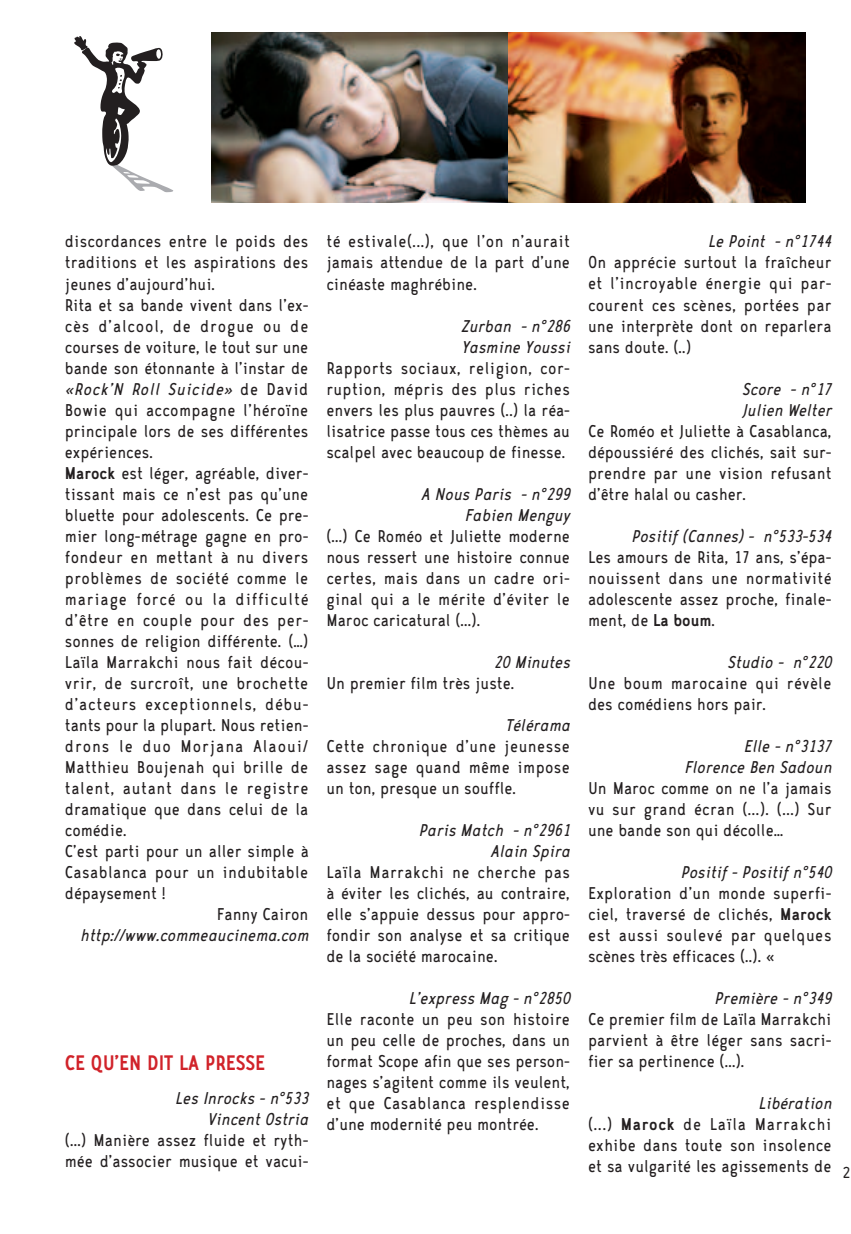
<style>
.page{position:relative;width:851px;height:1234px;background:#fff}
.page>*{position:absolute;margin:0;border:0;box-sizing:border-box;transform-origin:0 0}
.t1{font:700 24px "CA Zaracusa Narrow";color:#d1232a}
.t2{font:19.5px/21px "CA Zaracusa Narrow";color:#231f20;text-align:justify}
.t3{font:italic 19.5px/21px "CA Zaracusa Narrow";color:#231f20;text-align:right}
.t4{font:19.5px/21px "CA Zaracusa Narrow";letter-spacing:.02em;color:#231f20}
.t5{font:19.5px "CA Zaracusa Narrow";letter-spacing:.025em;color:#231f20}
.t6{font:19.5px "CA Zaracusa Narrow";letter-spacing:.045em;color:#231f20}
.t7{font:19.5px "CA Zaracusa Narrow";letter-spacing:.04em;color:#231f20}
.t8{font:19.5px "CA Zaracusa Narrow";letter-spacing:.035em;color:#231f20}
.t9{font:italic 19.5px "CA Zaracusa Narrow";letter-spacing:.03em;color:#231f20}
.t10{font:19.5px "CA Zaracusa Narrow";letter-spacing:.03em;color:#231f20}
.t11{font:19.5px "CA Zaracusa Narrow";letter-spacing:.05em;color:#231f20}
.s1{font-style:normal}
.s2{font-weight:700}
.s3{font-style:italic}
</style>
<div class="page">
<svg style="left:74px;top:36px;width:99px;height:156px"></svg>
<img style="left:212px;top:33px;width:593px;height:169px">
<p class="t2" style="left:65px;top:233px;width:245px">discordances entre le poids des</p>
<p class="t2" style="left:65px;top:254px;width:245px">traditions et les aspirations des</p>
<p class="t2" style="left:65px;top:275px;width:152px">jeunes d’aujourd’hui.</p>
<p class="t2" style="left:65px;top:296px;width:245px">Rita et sa bande vivent dans l’ex-</p>
<p class="t6" style="left:65px;top:319px;width:245px">cès d’alcool, de drogue ou de</p>
<p class="t2" style="left:65px;top:338px;width:245px">courses de voiture, le tout sur une</p>
<p class="t2" style="left:65px;top:359px;width:245px">bande son étonnante à l’instar de</p>
<p class="t9" style="left:65px;top:382px;width:245px">«Rock’N Roll Suicide» <span class="s1">de David</span></p>
<p class="t4" style="left:65px;top:401px;width:245px">Bowie qui accompagne l’héroïne</p>
<p class="t2" style="left:65px;top:422px;width:245px">principale lors de ses différentes</p>
<p class="t2" style="left:65px;top:443px;width:90px">expériences.</p>
<p class="t2" style="left:65px;top:464px;width:245px"><span class="s2">Marock</span> est léger, agréable, diver-</p>
<p class="t2" style="left:65px;top:485px;width:245px">tissant mais ce n’est pas qu’une</p>
<p class="t2" style="left:65px;top:506px;width:245px">bluette pour adolescents. Ce pre-</p>
<p class="t2" style="left:65px;top:527px;width:245px">mier long-métrage gagne en pro-</p>
<p class="t4" style="left:65px;top:548px;width:245px">fondeur en mettant à nu divers</p>
<p class="t5" style="left:65px;top:571px;width:245px">problèmes de société comme le</p>
<p class="t6" style="left:65px;top:592px;width:245px">mariage forcé ou la difficulté</p>
<p class="t10" style="left:65px;top:613px;width:245px">d’être en couple pour des per-</p>
<p class="t2" style="left:65px;top:632px;width:245px">sonnes de religion différente. (…)</p>
<p class="t2" style="left:65px;top:653px;width:245px">Laïla Marrakchi nous fait décou-</p>
<p class="t5" style="left:65px;top:676px;width:245px">vrir, de surcroît, une brochette</p>
<p class="t7" style="left:65px;top:697px;width:245px">d’acteurs exceptionnels, débu-</p>
<p class="t2" style="left:65px;top:716px;width:245px">tants pour la plupart. Nous retien-</p>
<p class="t11" style="left:65px;top:739px;width:245px">drons le duo Morjana Alaoui/</p>
<p class="t2" style="left:65px;top:758px;width:245px">Matthieu Boujenah qui brille de</p>
<p class="t8" style="left:65px;top:781px;width:245px">talent, autant dans le registre</p>
<p class="t2" style="left:65px;top:800px;width:245px">dramatique que dans celui de la</p>
<p class="t2" style="left:65px;top:821px;width:63px">comédie.</p>
<p class="t2" style="left:65px;top:842px;width:245px">C’est parti pour un aller simple à</p>
<p class="t4" style="left:65px;top:863px;width:245px">Casablanca pour un indubitable</p>
<p class="t2" style="left:65px;top:884px;width:103px">dépaysement !</p>
<p class="t2" style="left:217px;top:905px;width:93px">Fanny Cairon</p>
<p class="t3" style="left:80px;top:926px;width:230px">http://www.commeaucinema.com</p>
<p class="t1" style="left:65px;top:1055px;width:202px">CE QU’EN DIT LA PRESSE</p>
<p class="t3" style="left:175px;top:1089px;width:135px">Les Inrocks - n°533<br>Vincent Ostria</p>
<p class="t2" style="left:65px;top:1131px;width:245px">(...) Manière assez fluide et ryth&shy;mée d’associer musique et vacui-</p>
<p class="t2" style="left:326px;top:233px;width:245px">té estivale(...), que l’on n’aurait jamais attendue de la part d’une cinéaste maghrébine.</p>
<p class="t3" style="left:460px;top:317px;width:111px;text-align:left">Zurban - n°286<br>Yasmine Youssi</p>
<p class="t2" style="left:326px;top:359px;width:245px">Rapports sociaux, religion, cor&shy;ruption, mépris des plus riches envers les plus pauvres (..) la réa&shy;lisatrice passe tous ces thèmes au scalpel avec beaucoup de finesse.</p>
<p class="t3" style="left:421px;top:485px;width:150px">A Nous Paris - n°299<br>Fabien Menguy</p>
<p class="t2" style="left:326px;top:527px;width:245px">(...) Ce Roméo et Juliette moderne nous ressert une histoire connue certes, mais dans un cadre ori&shy;ginal qui a le mérite d’éviter le Maroc caricatural (...).</p>
<p class="t3" style="left:493px;top:653px;width:78px">20 Minutes</p>
<p class="t2" style="left:326px;top:674px;width:189px">Un premier film très juste.</p>
<p class="t3" style="left:505px;top:716px;width:66px">Télérama</p>
<p class="t2" style="left:326px;top:737px;width:245px">Cette chronique d’une jeunesse assez sage quand même impose un ton, presque un souffle.</p>
<p class="t3" style="left:418px;top:821px;width:153px">Paris Match - n°2961<br>Alain Spira</p>
<p class="t2" style="left:326px;top:863px;width:245px">Laïla Marrakchi ne cherche pas à éviter les clichés, au contraire, elle s’appuie dessus pour appro&shy;fondir son analyse et sa critique de la société marocaine.</p>
<p class="t3" style="left:408px;top:989px;width:163px">L’express Mag - n°2850</p>
<p class="t2" style="left:326px;top:1010px;width:245px">Elle raconte un peu son histoire un peu celle de proches, dans un format Scope afin que ses person&shy;nages s’agitent comme ils veulent, et que Casablanca resplendisse d’une modernité peu montrée.</p>
<p class="t3" style="left:707px;top:233px;width:125px">Le Point - n°1744</p>
<p class="t2" style="left:588px;top:254px;width:245px">On apprécie surtout la fraîcheur et l’incroyable énergie qui par&shy;courent ces scènes, portées par une interprète dont on reparlera sans doute. (..)</p>
<p class="t3" style="left:741px;top:380px;width:91px;text-align:left">Score - n°17<br>Julien Welter</p>
<p class="t2" style="left:588px;top:422px;width:245px">Ce Roméo et Juliette à Casablanca, dépoussiéré des clichés, sait sur&shy;prendre par une vision refusant d’être halal ou casher.</p>
<p class="t3" style="left:631px;top:527px;width:202px">Positif (Cannes) - n°533-534</p>
<p class="t2" style="left:588px;top:548px;width:245px">Les amours de Rita, 17 ans, s’épa&shy;nouissent dans une normativité adolescente assez proche, finale&shy;ment, de <span class="s2">La boum</span>.</p>
<p class="t3" style="left:727px;top:653px;width:106px">Studio - n°220</p>
<p class="t4" style="left:588px;top:674px;width:245px">Une boum marocaine qui révèle des comédiens hors pair.</p>
<p class="t3" style="left:684px;top:737px;width:149px">Elle - n°3137<br>Florence Ben Sadoun</p>
<p class="t2" style="left:588px;top:779px;width:245px">Un Maroc comme on ne l’a jamais vu sur grand écran (...). (...) Sur une bande son qui décolle…</p>
<p class="t3" style="left:680px;top:863px;width:153px">Positif - Positif n°540</p>
<p class="t2" style="left:588px;top:884px;width:245px">Exploration d’un monde superfi&shy;ciel, traversé de clichés, <span class="s2">Marock </span>est aussi soulevé par quelques scènes très efficaces (..). «</p>
<p class="t3" style="left:714px;top:989px;width:119px">Première - n°349</p>
<p class="t2" style="left:588px;top:1010px;width:245px">Ce premier film de Laïla Marrakchi parvient à être léger sans sacri&shy;fier sa pertinence (...).</p>
<p class="t2" style="left:588px;top:1094px;width:265px;text-align:left;text-indent:170px"><span class="s3">Libération </span>(...) <span class="s2">Marock</span> de Laïla Marrakchi exhibe dans toute son insolence<br>et sa vulgarité les agissements de <sub>2</sub></p>
</div>
